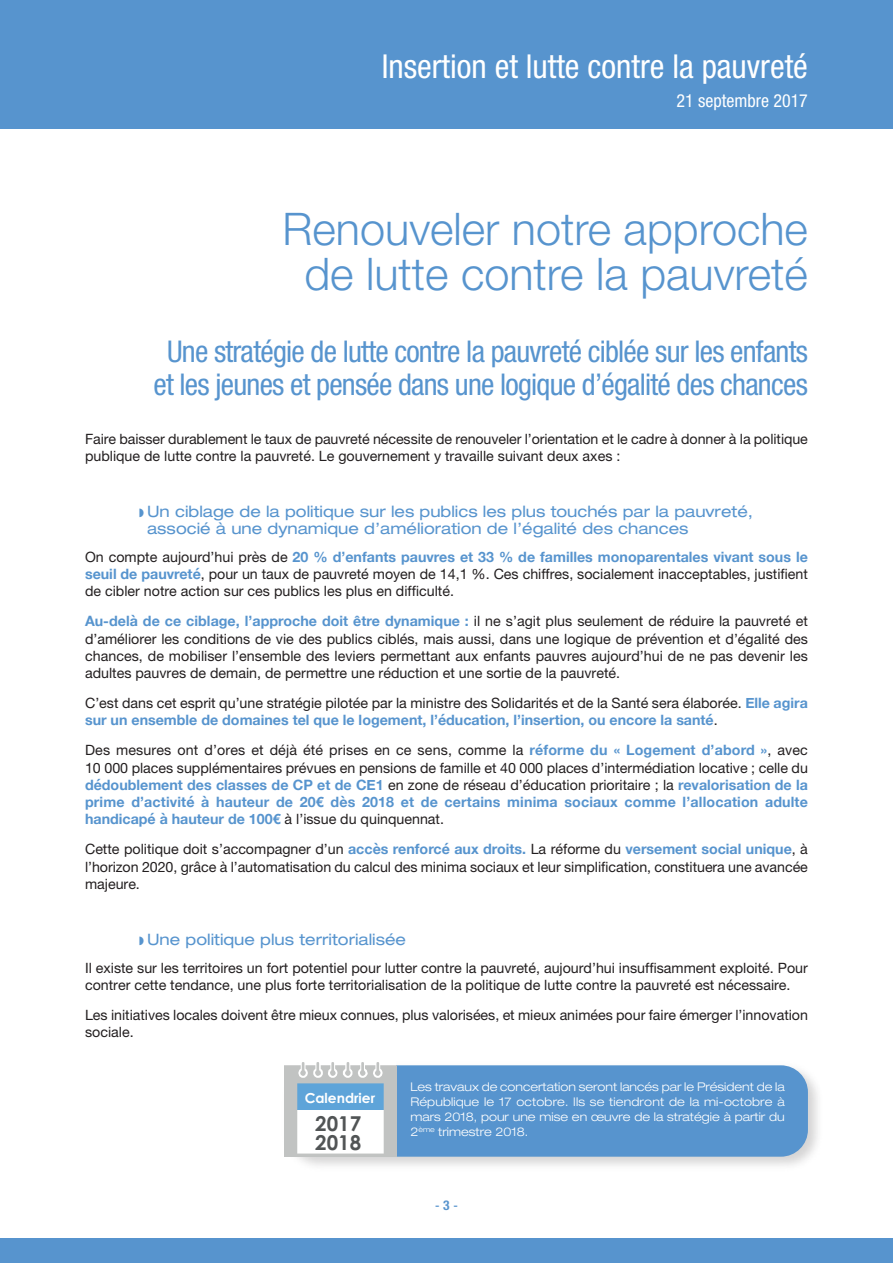
<style>
.page{position:relative;width:893px;height:1263px;background:#fff}
.page>*{position:absolute;margin:0;border:0;box-sizing:border-box;transform-origin:0 0}
.t1{font:300 45px/45px "Helvetica Neue LT Pro";color:#5794ce;text-align:center}
.t2{font:condensed 33px "Helvetica Neue LT Pro";color:#fff}
.t3{font:condensed 30px/33px "Helvetica Neue LT Pro";letter-spacing:-.025em;color:#5794ce;text-align:center}
.t4{font:700 20.55px/19.6px "Century Gothic";color:#515455}
.t5{font:condensed 18px "Helvetica Neue LT Pro";color:#fff}
.t6{font:expanded 15.75px/17.2px "Helvetica Neue LT Pro";color:#5794ce}
.t7{font:14.25px/17.2px "Helvetica Neue LT Pro";color:#231f20}
.t8{font:700 14.25px/17.2px "Helvetica Neue";color:#5794ce;text-align:justify}
.t9{font:700 13.8px "Century Gothic";color:#fff}
.t10{font:13.5px "Helvetica";color:#5794ce}
.t11{font:300 expanded 12px/15px "Helvetica Neue LT Pro";color:#fff;text-align:justify}
.s1{font-family:"Helvetica Neue LT Pro";font-weight:400;color:#231f20}
.s2{font-family:"Helvetica Neue";font-weight:700;color:#5794ce}
.s3{font-family:"Helvetica Neue";font-weight:700;font-stretch:condensed}
</style>
<div class="page">
<div style="left:0;top:0;width:893px;height:128px;background:#5794ce"></div>
<div style="left:0;top:1239px;width:893px;height:24px;background:#5794ce"></div>
<div style="left:284px;top:1065px;width:524px;height:92px;background:#5794ce;border-radius:27px"></div>
<svg style="left:284px;top:1062px;width:112px;height:95px"></svg>
<h2 class="t2" style="left:382px;top:54px;width:428px">Insertion et lutte contre la pauvreté</h2>
<p class="t5" style="left:676px;top:94px;width:133px">21 septembre 2017</p>
<h1 class="t1" style="left:283px;top:210px;width:527px">Renouveler notre approche de lutte contre la pauvreté</h1>
<h3 class="t3" style="left:154px;top:337px;width:656px">Une stratégie de lutte contre la pauvreté ciblée sur les enfants et les jeunes et pensée dans une logique d’égalité des chances</h3>
<p class="t7" style="left:85px;top:431px;width:724px">Faire baisser durablement le taux de pauvreté nécessite de renouveler l’orientation et le cadre à donner à la politique publique de lutte contre la pauvreté. Le gouvernement y travaille suivant deux axes :</p>
<p class="t6" style="left:147px;top:504px;width:607px">Un ciblage de la politique sur les publics les plus touchés par la pauvreté, associé à une dynamique d’amélioration de l’égalité des chances</p>
<p class="t8" style="left:85px;top:548px;width:724px"><span class="s1">On compte aujourd’hui près de</span> 20 % d’enfants pauvres et 33 % de familles monoparentales vivant sous le</p>
<p class="t7" style="left:85px;top:567px;width:724px"><span class="s2">seuil de pauvreté</span>, pour un taux de pauvreté moyen de 14,1 %. Ces chiffres, socialement inacceptables, justifient de cibler notre action sur ces publics les plus en difficulté.</p>
<p class="t8" style="left:85px;top:612px;width:724px">Au-delà de ce ciblage, l’approche doit être dynamique : <span class="s1">il ne s’agit plus seulement de réduire la pauvreté et</span></p>
<p class="t7" style="left:85px;top:631px;width:724px;text-align:justify">d’améliorer les conditions de vie des publics ciblés, mais aussi, dans une logique de prévention et d’égalité des chances, de mobiliser l’ensemble des leviers permettant aux enfants pauvres aujourd’hui de ne pas devenir les adultes pauvres de demain, de permettre une réduction et une sortie de la pauvreté.</p>
<p class="t7" style="left:85px;top:696px;width:724px">C’est dans cet esprit qu’une stratégie pilotée par la ministre des Solidarités et de la Santé sera élaborée. <span class="s2">Elle agira</span></p>
<p class="t8" style="left:85px;top:711px;width:634px">sur un ensemble de domaines tel que le logement, l’éducation, l’insertion, ou encore la santé<span class="s1">.</span></p>
<p class="t7" style="left:85px;top:743px;width:724px">Des mesures ont d’ores et déjà été prises en ce sens, comme la <span class="s2">réforme du « Logement d’abord »</span>, avec<br>10 000 places supplémentaires prévues en pensions de famille et 40 000 places d’intermédiation locative ; celle du</p>
<p class="t8" style="left:85px;top:776px;width:724px">dédoublement des classes de CP et de CE1 <span class="s1">en zone de réseau d’éducation prioritaire ; la</span> revalorisation de la prime d’activité à hauteur de 20€ dès 2018 et de certains minima sociaux comme l’allocation adulte handicapé à hauteur de 100€ <span class="s1">à l’issue du quinquennat.</span></p>
<p class="t7" style="left:85px;top:842px;width:724px;text-align:justify">Cette politique doit s’accompagner d’un <span class="s2">accès renforcé aux droits.</span> La réforme du <span class="s2">versement social unique</span>, à l’horizon 2020, grâce à l’automatisation du calcul des minima sociaux et leur simplification, constituera une avancée majeure.</p>
<p class="t6" style="left:147px;top:932px;width:260px">Une politique plus territorialisée</p>
<p class="t7" style="left:85px;top:960px;width:724px">Il existe sur les territoires un fort potentiel pour lutter contre la pauvreté, aujourd’hui insuffisamment exploité. Pour contrer cette tendance, une plus forte territorialisation de la politique de lutte contre la pauvreté est nécessaire.</p>
<p class="t7" style="left:85px;top:1007px;width:724px">Les initiatives locales doivent être mieux connues, plus valorisées, et mieux animées pour faire émerger l’innovation sociale.</p>
<p class="t9" style="left:305px;top:1090px;width:72px">Calendrier</p>
<h3 class="t4" style="left:315px;top:1114px;width:47px">2017<br>2018</h3>
<p class="t11" style="left:410px;top:1080px;width:376px">Les travaux de concertation seront lancés par le Président de la République le 17 octobre. Ils se tiendront de la mi-octobre à mars 2018, pour une mise en œuvre de la stratégie à partir du 2<sup>ème</sup> trimestre 2018.</p>
<p class="t10" style="left:435px;top:1197px;width:24px">-<span class="s3">3</span>-</p>
</div>
